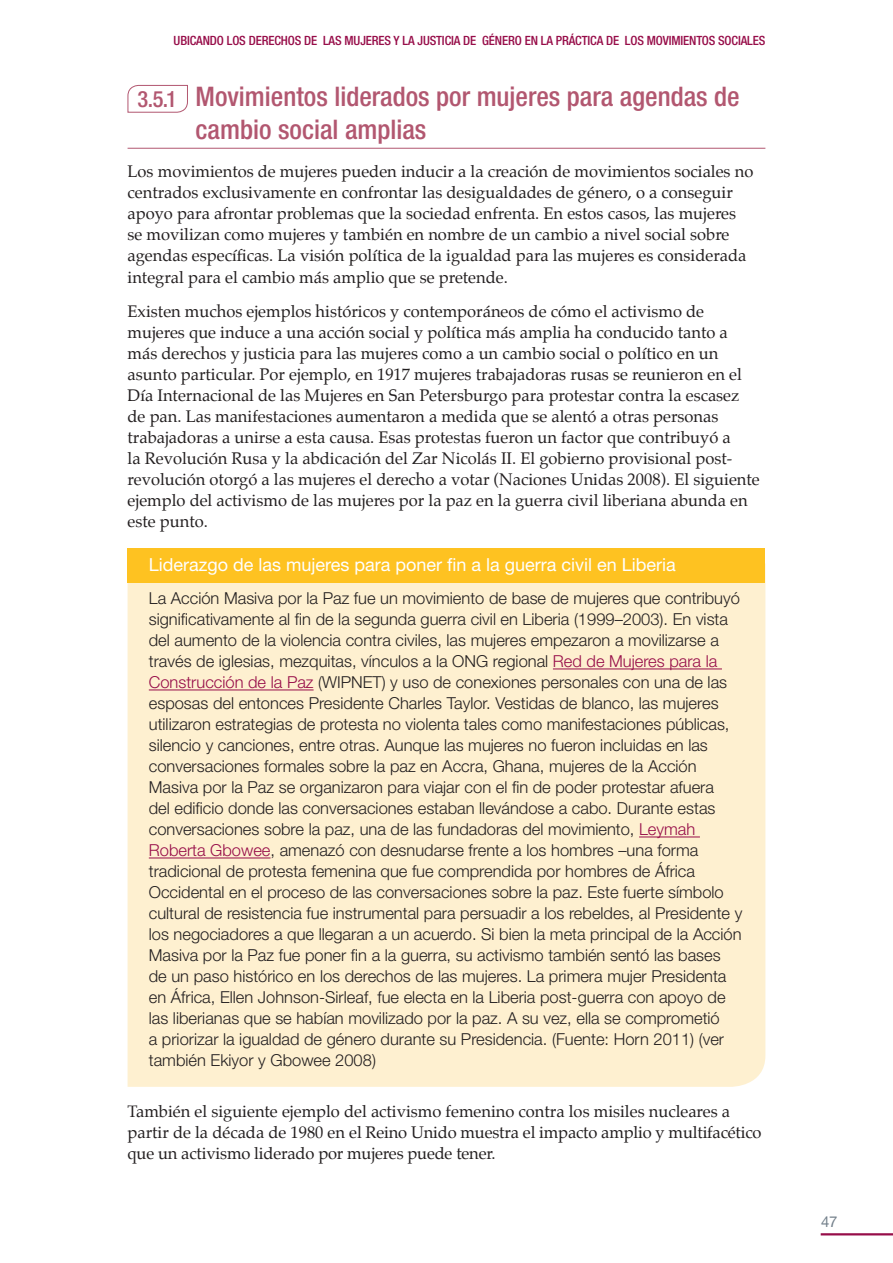
<style>
.page{position:relative;width:893px;height:1263px;background:#fff}
.page>*{position:absolute;margin:0;border:0;box-sizing:border-box;transform-origin:0 0}
.Section_heading_ligh{font:500 condensed 27px/33px "Helvetica Neue LT Std";color:#b25770}
.t1{font:500 condensed 22.5px "Helvetica Neue LT Std";color:#b25770}
.In_box_title{font:18px "Helvetica Neue LT Std";color:#fff}
.In_box_body_copy{font:300 16.5px/21px "Helvetica Neue LT Std";color:#231f20}
._11pt_Palatino_BodyC{font:16.5px/21px "Palatino";color:#231f20}
.t2{font:15px "Helvetica Neue LT Std";color:#727f8a}
.t3{font:500 condensed 12.75px "Helvetica Neue LT Std";letter-spacing:-.01em;color:#970d49}
.s1{color:#970d49}
</style>
<div class="page">
<hr style="left:821px;top:1233px;width:72px;height:2px;background:#970d49">
<div style="left:128px;top:583px;width:637px;height:504px;background:#fef0d0"></div>
<div style="left:128px;top:549px;width:637px;height:34px;background:#fec221"></div>
<hr style="left:128px;top:148px;width:637px;height:1px;background:#b25770">
<hr style="left:553px;top:668px;width:169px;height:1px;background:#970d49">
<hr style="left:149px;top:689px;width:165px;height:1px;background:#970d49">
<hr style="left:639px;top:836px;width:61px;height:1px;background:#970d49">
<hr style="left:149px;top:857px;width:121px;height:1px;background:#970d49">
<svg style="left:127px;top:85px;width:61px;height:28px"></svg>
<p class="t3" style="left:174px;top:33px;width:14px">UBICAN</p>
<p class="t3" style="left:210px;top:33px;width:47px">DO LOS DERECHOS</p>
<p class="t3" style="left:304px;top:33px;width:57px">DE LAS MUJERES</p>
<p class="t3" style="left:394px;top:33px;width:36px">Y LA JUSTICIA</p>
<p class="t3" style="left:463px;top:33px;width:33px">DE GÉNERO</p>
<p class="t3" style="left:525px;top:33px;width:45px">EN LA PRÁCTICA</p>
<p class="t3" style="left:606px;top:33px;width:57px">DE LOS MOVIMIENTOS</p>
<p class="t3" style="left:718px;top:33px;width:14px">SOCIALES</p>
<p class="t1" style="left:137px;top:85px;width:41px">3.5.1</p>
<p class="Section_heading_ligh" style="left:196px;top:80px;width:546px">MOVIMIENTOS LIDERADOS POR MUJERES PARA AGENDAS DE<br>CAMBIO SOCIAL AMPLIAS</p>
<p class="_11pt_Palatino_BodyC" style="left:128px;top:161px;width:627px">Los movimientos de mujeres pueden inducir a la creación de movimientos sociales no centrados exclusivamente en confrontar las desigualdades de género, o a conseguir apoyo para afrontar problemas que la sociedad enfrenta. En estos casos, las mujeres se movilizan como mujeres y también en nombre de un cambio a nivel social sobre agendas específicas. La visión política de la igualdad para las mujeres es considerada integral para el cambio más amplio que se pretende.</p>
<p class="_11pt_Palatino_BodyC" style="left:128px;top:301px;width:634px">Existen muchos ejemplos históricos y contemporáneos de cómo el activismo de mujeres que induce a una acción social y política más amplia ha conducido tanto a más derechos y justicia para las mujeres como a un cambio social o político en un asunto particular. Por ejemplo, en 1917 mujeres trabajadoras rusas se reunieron en el Día Internacional de las Mujeres en San Petersburgo para protestar contra la escasez de pan. Las manifestaciones aumentaron a medida que se alentó a otras personas trabajadoras a unirse a esta causa. Esas protestas fueron un factor que contribuyó a<br>la Revolución Rusa y la abdicación del Zar Nicolás II. El gobierno provisional post&shy;revolución otorgó a las mujeres el derecho a votar (Naciones Unidas 2008). El siguiente ejemplo del activismo de las mujeres por la paz en la guerra civil liberiana abunda en este punto.</p>
<p class="In_box_title" style="left:149px;top:553px;width:529px">Liderazgo de las mujeres para poner fin a la guerra civil en Liberia</p>
<p class="In_box_body_copy" style="left:149px;top:588px;width:595px">La Acción Masiva por la Paz fue un movimiento de base de mujeres que contribuyó significativamente al fin de la segunda guerra civil en Liberia (1999–2003). En vista del aumento de la violencia contra civiles, las mujeres empezaron a movilizarse a través de iglesias, mezquitas, vínculos a la ONG regional <span class="s1">Red de Mujeres para la Construcción de la Paz</span> (WIPNET) y uso de conexiones personales con una de las esposas del entonces Presidente Charles Taylor. Vestidas de blanco, las mujeres utilizaron estrategias de protesta no violenta tales como manifestaciones públicas, silencio y canciones, entre otras. Aunque las mujeres no fueron incluidas en las conversaciones formales sobre la paz en Accra, Ghana, mujeres de la Acción Masiva por la Paz se organizaron para viajar con el fin de poder protestar afuera<br>del edificio donde las conversaciones estaban llevándose a cabo. Durante estas conversaciones sobre la paz, una de las fundadoras del movimiento, <span class="s1">Leymah Roberta Gbowee</span>, amenazó con desnudarse frente a los hombres –una forma tradicional de protesta femenina que fue comprendida por hombres de África Occidental en el proceso de las conversaciones sobre la paz. Este fuerte símbolo cultural de resistencia fue instrumental para persuadir a los rebeldes, al Presidente y los negociadores a que llegaran a un acuerdo. Si bien la meta principal de la Acción Masiva por la Paz fue poner fin a la guerra, su activismo también sentó las bases de un paso histórico en los derechos de las mujeres. La primera mujer Presidenta en África, Ellen Johnson-Sirleaf, fue electa en la Liberia post-guerra con apoyo de las liberianas que se habían movilizado por la paz. A su vez, ella se comprometió<br>a priorizar la igualdad de género durante su Presidencia. (Fuente: Horn 2011) (ver también Ekiyor y Gbowee 2008)</p>
<p class="_11pt_Palatino_BodyC" style="left:128px;top:1101px;width:636px">También el siguiente ejemplo del activismo femenino contra los misiles nucleares a partir de la década de 1980 en el Reino Unido muestra el impacto amplio y multifacético que un activismo liderado por mujeres puede tener.</p>
<p class="t2" style="left:821px;top:1212px;width:18px">47</p>
</div>
